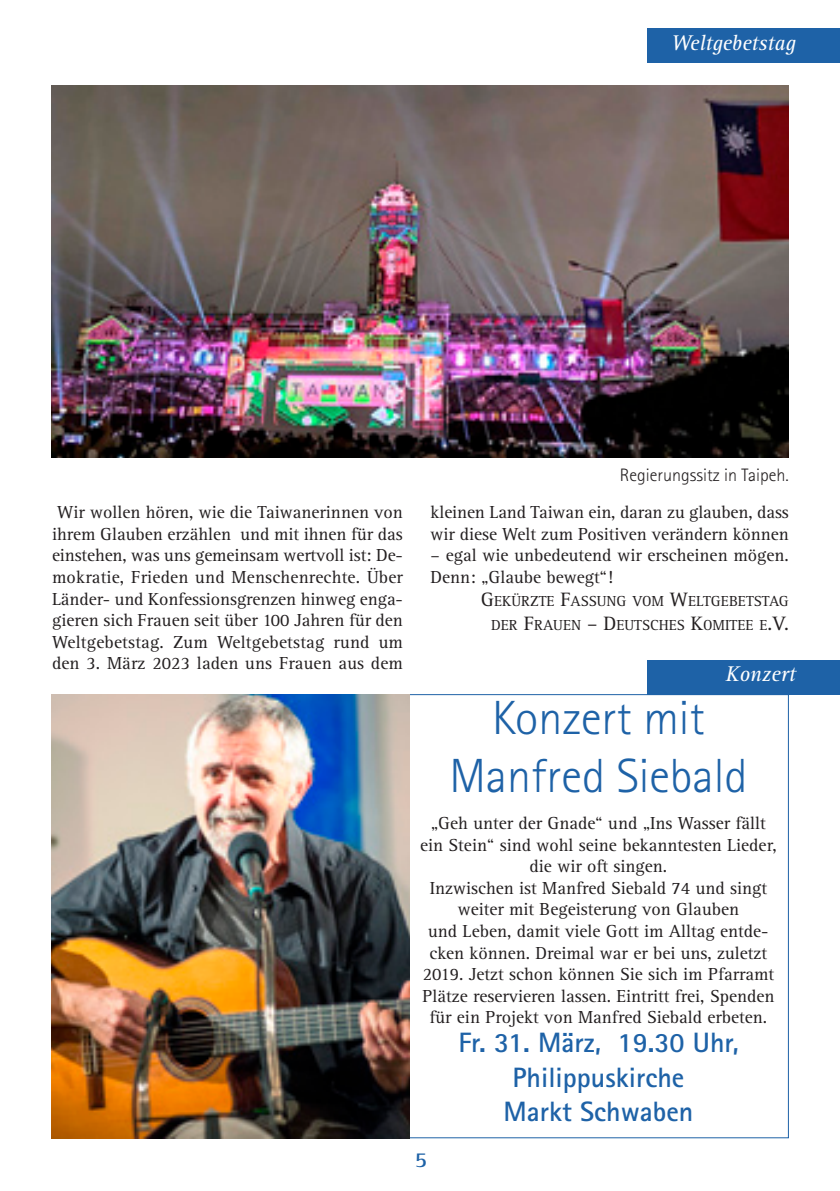
<style>
.page{position:relative;width:840px;height:1191px;background:#fff}
.page>*{position:absolute;margin:0;border:0;box-sizing:border-box;transform-origin:0 0}
.t1{font:300 48px/57.6px "Rotis Sans Serif Std";color:#1e62a7;text-align:center}
.t2{font:700 28px/34.8px "Rotis Sans Serif Std";color:#1e62a7;text-align:center}
.t3{font:italic 22px "Rotis Serif Std";color:#fff}
.t4{font:700 22px "Rotis Serif Std";color:#1e62a7}
.t5{font:18px/21.6px "Rotis Serif Std";color:#231f20}
.t6{font:300 18px "Rotis Sans Serif Std";color:#231f20}
.t7{font:15px/24px "Rotis Serif Std";color:#231f20;text-align:right}
.s1{font-size:20px}
</style>
<div class="page">
<div style="left:646px;top:660px;width:193px;height:34px;background:#1e62a7"></div>
<img style="left:51px;top:694px;width:358px;height:444px">
<img style="left:51px;top:85px;width:737px;height:373px">
<div style="left:646px;top:28px;width:193px;height:34px;background:#1e62a7"></div>
<p class="t3" style="left:670px;top:34px;width:126px">Weltgebetstag</p>
<p class="t5" style="left:52px;top:503px;width:352px;text-align:justify">Wir wollen hören, wie die Taiwanerinnen von ihrem Glauben erzählen und mit ihnen für das einstehen, was uns gemeinsam wertvoll ist: De&shy;mokratie, Frieden und Menschenrechte. Über Länder- und Konfessionsgrenzen hinweg enga&shy;gieren sich Frauen seit über 100 Jahren für den Weltgebetstag. Zum Weltgebetstag rund um den 3. März 2023 laden uns Frauen aus dem</p>
<p class="t6" style="left:619px;top:469px;width:170px">Regierungssitz in Taipeh.</p>
<p class="t5" style="left:430px;top:503px;width:359px">kleinen Land Taiwan ein, daran zu glauben, dass wir diese Welt zum Positiven verändern können</p>
<p class="t5" style="left:430px;top:546px;width:359px">– egal wie unbedeutend wir erscheinen mögen.<br>Denn: „Glaube bewegt“!</p>
<p class="t7" style="left:480px;top:590px;width:309px"><span class="s1">G</span>EKÜRZTE <span class="s1">F</span>ASSUNG VOM <span class="s1">W</span>ELTGEBETSTAG<br>DER <span class="s1">F</span>RAUEN <span class="s1">– D</span>EUTSCHES <span class="s1">K</span>OMITEE E<span class="s1">.V.</span></p>
<p class="t3" style="left:725px;top:666px;width:72px">Konzert</p>
<h1 class="t1" style="left:449px;top:693px;width:299px">Konzert mit<br>Manfred Siebald</h1>
<p class="t5" style="left:420px;top:813px;width:358px;text-align:center">„Geh unter der Gnade“ und „Ins Wasser fällt ein Stein“ sind wohl seine bekanntesten Lieder, die wir oft singen.<br>Inzwischen ist Manfred Siebald 74 und singt weiter mit Begeisterung von Glauben<br>und Leben, damit viele Gott im Alltag entde&shy;cken können. Dreimal war er bei uns, zuletzt 2019. Jetzt schon können Sie sich im Pfarramt Plätze reservieren lassen. Eintritt frei, Spenden für ein Projekt von Manfred Siebald erbeten.</p>
<h2 class="t2" style="left:458px;top:1027px;width:281px">Fr. 31. März, 19.30 Uhr,<br>Philippuskirche<br>Markt Schwaben</h2>
<p class="t4" style="left:414px;top:1151px;width:14px">5</p>
</div>
